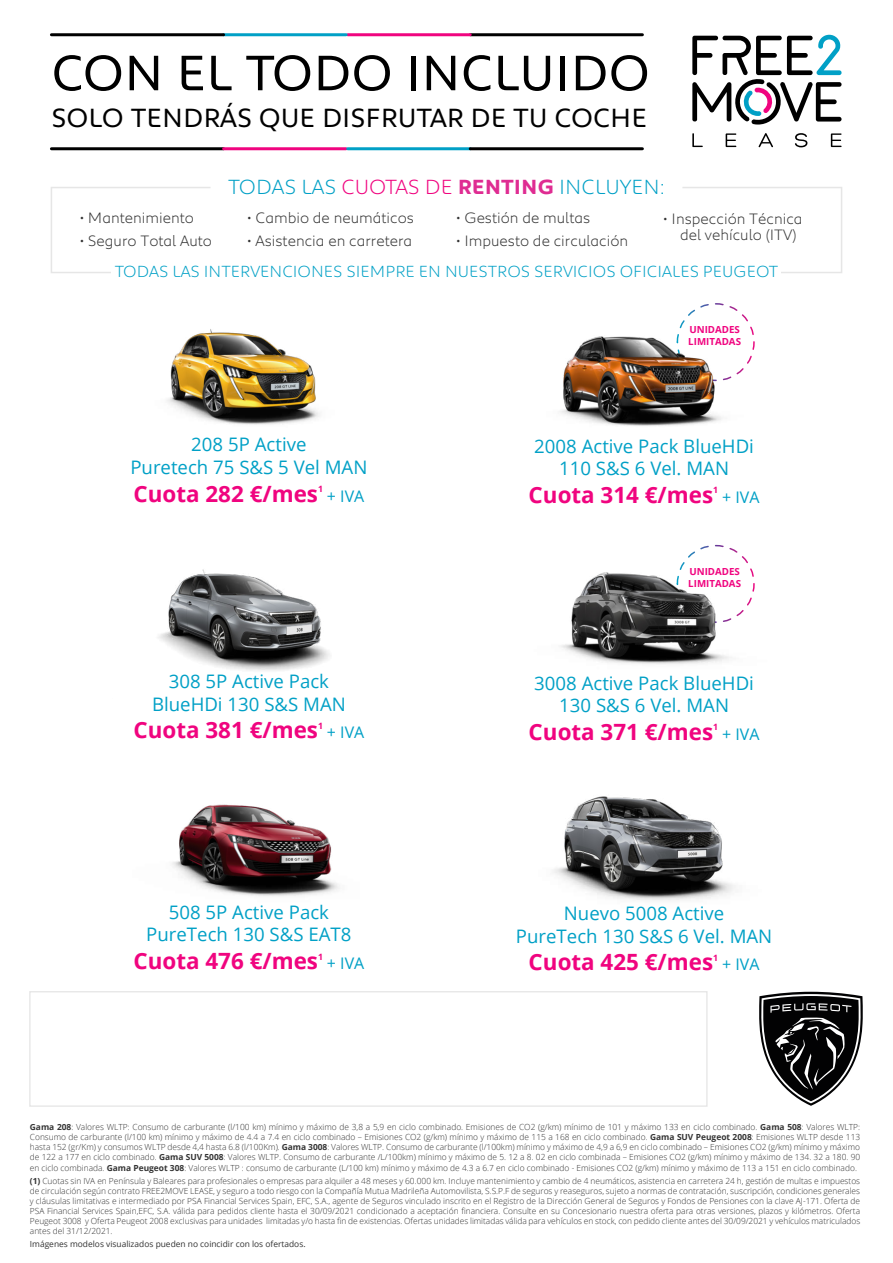
<style>
.page{position:relative;width:893px;height:1263px;background:#fff}
.page>*{position:absolute;margin:0;border:0;box-sizing:border-box;transform-origin:0 0}
.t1{font:51px "Peugeot";color:#000}
.t2{font:27px "Peugeot";color:#000}
.t3{font:700 22.35px "Open Sans";color:#f0047f}
.t4{font:300 21px "Peugeot";color:#01a0c6}
.t5{font:18.6px/22.4px "Open Sans";color:#01a0c6;text-align:center}
.t6{font:300 16.5px "Peugeot";color:#01a0c6}
.t7{font:15.9px "Open Sans";color:#01a0c6}
.t8{font:300 15.45px/16px "Peugeot";color:#333}
.t9{font:700 9.75px/11.7px "Open Sans";color:#f0047f}
.t10{font:700 8.7px "Open Sans";color:#f0047f}
.t11{font:300 8.4px/10.1px "Open Sans";color:#333;text-align:justify}
.t12{font:8.4px "Open Sans";color:#333}
.s1{color:#f0047f}
.s2{font-weight:700;color:#df2c92}
.s3{font-weight:700}
</style>
<div class="page">
<img style="left:172px;top:804px;width:168px;height:92px">
<img style="left:561px;top:544px;width:194px;height:120px">
<hr style="left:470px;top:33px;width:172px;height:3px;background:#000">
<hr style="left:348px;top:33px;width:122px;height:3px;background:#f0047f">
<hr style="left:224px;top:33px;width:122px;height:3px;background:#01a0c6">
<hr style="left:51px;top:33px;width:173px;height:3px;background:#000">
<hr style="left:51px;top:147px;width:173px;height:3px;background:#000">
<hr style="left:224px;top:147px;width:122px;height:3px;background:#f0047f">
<hr style="left:348px;top:147px;width:122px;height:3px;background:#01a0c6">
<hr style="left:470px;top:147px;width:172px;height:3px;background:#000">
<svg style="left:692px;top:35px;width:149px;height:90px"></svg>
<svg style="left:692px;top:133px;width:11px;height:14px"></svg>
<svg style="left:726px;top:133px;width:11px;height:14px"></svg>
<svg style="left:758px;top:133px;width:15px;height:15px"></svg>
<svg style="left:795px;top:133px;width:12px;height:14px"></svg>
<svg style="left:831px;top:133px;width:11px;height:14px"></svg>
<div style="left:29px;top:991px;width:679px;height:116px;border:1px solid #e6e6e6"></div>
<svg style="left:759px;top:992px;width:104px;height:114px"></svg>
<img style="left:167px;top:329px;width:153px;height:96px">
<img style="left:560px;top:306px;width:195px;height:120px">
<svg style="left:51px;top:187px;width:791px;height:86px"></svg>
<div style="left:112px;top:262px;width:669px;height:26px;background:#fff"></div>
<img style="left:158px;top:569px;width:172px;height:102px">
<img style="left:553px;top:796px;width:182px;height:105px">
<h1 class="t1" style="left:51px;top:37px;width:600px">CON EL TODO INCLUIDO</h1>
<h2 class="t2" style="left:51px;top:99px;width:597px">SOLO TENDRÁS QUE DISFRUTAR DE TU COCHE</h2>
<h3 class="t8" style="left:80px;top:209px;width:116px">• Mantenimiento</h3>
<h3 class="t8" style="left:80px;top:231px;width:134px">• Seguro Total Auto</h3>
<h3 class="t4" style="left:228px;top:173px;width:438px">TODAS LAS <span class="s1">CUOTAS DE</span> <span class="s2">RENTING</span> INCLUYEN:</h3>
<h3 class="t8" style="left:247px;top:209px;width:168px">• Cambio de neumáticos</h3>
<h3 class="t8" style="left:247px;top:231px;width:167px">• Asistencia en carretera</h3>
<h3 class="t8" style="left:456px;top:209px;width:136px">• Gestión de multas</h3>
<h3 class="t8" style="left:456px;top:231px;width:174px">• Impuesto de circulación</h3>
<h3 class="t8" style="left:680px;top:210px;width:124px;text-indent:-17px">• Inspección Técnica del vehículo (ITV)</h3>
<h3 class="t6" style="left:115px;top:260px;width:665px">TODAS LAS INTERVENCIONES SIEMPRE EN NUESTROS SERVICIOS OFICIALES PEUGEOT</h3>
<p class="t9" style="left:688px;top:324px;width:54px">UNIDADES<br>LIMITADAS</p>
<h3 class="t5" style="left:130px;top:433px;width:239px">208 5P Active<br>Puretech 75 S&amp;S 5 Vel MAN</h3>
<h3 class="t5" style="left:534px;top:434px;width:221px">2008 Active Pack BlueHDi<br>110 S&amp;S 6 Vel. MAN</h3>
<h3 class="t3" style="left:529px;top:479px;width:186px">Cuota 314 €/mes</h3>
<p class="t10" style="left:713px;top:484px;width:6px">1</p>
<h3 class="t3" style="left:133px;top:478px;width:186px">Cuota 282 €/mes</h3>
<p class="t10" style="left:318px;top:483px;width:6px">1</p>
<h3 class="t7" style="left:327px;top:485px;width:39px">+ IVA</h3>
<h3 class="t7" style="left:722px;top:486px;width:39px">+ IVA</h3>
<p class="t9" style="left:688px;top:565px;width:54px">UNIDADES<br>LIMITADAS</p>
<h3 class="t5" style="left:152px;top:670px;width:195px">308 5P Active Pack<br>BlueHDi 130 S&amp;S MAN</h3>
<h3 class="t5" style="left:534px;top:671px;width:221px">3008 Active Pack BlueHDi<br>130 S&amp;S 6 Vel. MAN</h3>
<h3 class="t3" style="left:529px;top:716px;width:186px">Cuota 371 €/mes</h3>
<p class="t10" style="left:713px;top:721px;width:6px">1</p>
<h3 class="t3" style="left:133px;top:714px;width:186px">Cuota 381 €/mes</h3>
<p class="t10" style="left:318px;top:720px;width:6px">1</p>
<h3 class="t7" style="left:327px;top:722px;width:39px">+ IVA</h3>
<h3 class="t7" style="left:722px;top:723px;width:39px">+ IVA</h3>
<h3 class="t5" style="left:146px;top:901px;width:207px">508 5P Active Pack<br>PureTech 130 S&amp;S EAT8</h3>
<h3 class="t5" style="left:516px;top:902px;width:258px">Nuevo 5008 Active<br>PureTech 130 S&amp;S 6 Vel. MAN</h3>
<h3 class="t3" style="left:529px;top:946px;width:186px">Cuota 425 €/mes</h3>
<p class="t10" style="left:713px;top:952px;width:6px">1</p>
<h3 class="t3" style="left:133px;top:945px;width:186px">Cuota 476 €/mes</h3>
<p class="t10" style="left:318px;top:950px;width:6px">1</p>
<h3 class="t7" style="left:327px;top:952px;width:39px">+ IVA</h3>
<h3 class="t7" style="left:722px;top:954px;width:39px">+ IVA</h3>
<p class="t11" style="left:30px;top:1122px;width:832px"><span class="s3">Gama 208</span>: Valores WLTP: Consumo de carburante (l/100 km) mínimo y máximo de 3,8 a 5,9 en ciclo combinado. Emisiones de CO2 (g/km) mínimo de 101 y máximo 133 en ciclo combinado. <span class="s3">Gama 508</span>: Valores WLTP:<br>Consumo de carburante (l/100 km) mínimo y máximo de 4.4 a 7.4 en ciclo combinado – Emisiones CO2 (g/km) mínimo y máximo de 115 a 168 en ciclo combinado. <span class="s3">Gama SUV Peugeot 2008</span>: Emisiones WLTP desde 113 hasta 152 (gr/Km) y consumos WLTP desde 4,4 hasta 6.8 (l/100Km). <span class="s3">Gama 3008</span>: Valores WLTP. Consumo de carburante (l/100km) mínimo y máximo de 4,9 a 6,9 en ciclo combinado – Emisiones CO2 (g/km) mínimo y máximo de 122 a 177 en ciclo combinado. <span class="s3">Gama SUV 5008</span>: Valores WLTP. Consumo de carburante /L/100km) mínimo y máximo de 5. 12 a 8. 02 en ciclo combinada – Emisiones CO2 (g/km) mínimo y máximo de 134. 32 a 180. 90 en ciclo combinada. <span class="s3">Gama Peugeot 308</span>: Valores WLTP : consumo de carburante (L/100 km) mínimo y máximo de 4.3 a 6.7 en ciclo combinado - Emisiones CO2 (g/km) mínimo y máximo de 113 a 151 en ciclo combinado.</p>
<p class="t11" style="left:30px;top:1175px;width:832px"><span class="s3">(1)</span> Cuotas sin IVA en Península y Baleares para profesionales o empresas para alquiler a 48 meses y 60.000 km. Incluye mantenimiento y cambio de 4 neumáticos, asistencia en carretera 24 h, gestión de multas e impuestos de circulación según contrato FREE2MOVE LEASE, y seguro a todo riesgo con la Compañía Mutua Madrileña Automovilista, S.S.P.F de seguros y reaseguros, sujeto a normas de contratación, suscripción, condiciones generales y cláusulas limitativas e intermediado por PSA Financial Services Spain, EFC, S.A., agente de Seguros vinculado inscrito en el Registro de la Dirección General de Seguros y Fondos de Pensiones con la clave AJ-171. Oferta de PSA Financial Services Spain,EFC, S.A. válida para pedidos cliente hasta el 30/09/2021 condicionado a aceptación financiera. Consulte en su Concesionario nuestra oferta para otras versiones, plazos y kilómetros. Oferta Peugeot 3008 y Oferta Peugeot 2008 exclusivas para unidades limitadas y/o hasta fin de existencias. Ofertas unidades limitadas válida para vehículos en stock, con pedido cliente antes del 30/09/2021 y vehículos matriculados antes del 31/12/2021.</p>
<p class="t12" style="left:30px;top:1238px;width:277px">Imágenes modelos visualizados pueden no coincidir con los ofertados.</p>
</div>
